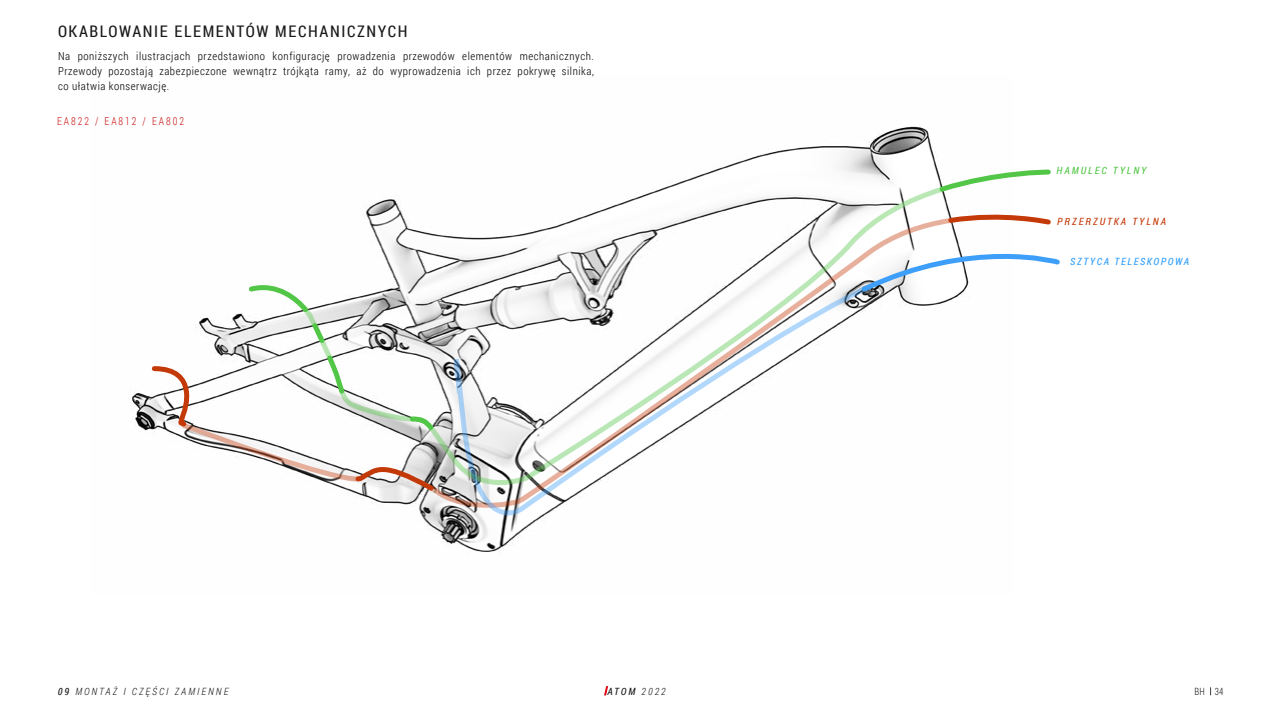
<style>
.page{position:relative;width:1280px;height:720px;background:#fff}
.page>*{position:absolute;margin:0;border:0;box-sizing:border-box;transform-origin:0 0}
.t1{font:16px "Roboto Condensed";letter-spacing:.1em;color:#1a1a1a}
.t2{font:300 11px/15px "Roboto Condensed";letter-spacing:.05em;color:#000;text-align:justify}
.t3{font:300 11px "Roboto Condensed";letter-spacing:.2em;color:#cd1719;scale:.9 1}
.t4{font:italic 300 10px "Roboto Condensed";letter-spacing:.2em;color:#1a1a1a}
.t5{font:italic 10px "Roboto Condensed";letter-spacing:.17em;color:#2e9dfc}
.t6{font:italic 10px "Roboto Condensed";letter-spacing:.2em;color:#c43908}
.t7{font:italic 10px "Roboto Condensed";letter-spacing:.2em;color:#52c646}
.t8{font:italic 10px "Roboto Condensed";color:#1a1a1a}
.t9{font:300 10px "Roboto Condensed";color:#1a1a1a;scale:.9 1}
.s1{font-weight:400}
.s2{font-weight:300}
</style>
<div class="page">
<svg style="left:604px;top:686px;width:4px;height:9px"></svg>
<img style="left:130px;top:124px;width:840px;height:430px">
<svg style="left:936px;top:167px;width:115px;height:28px"></svg>
<svg style="left:424px;top:183px;width:524px;height:32px"></svg>
<svg style="left:945px;top:212px;width:106px;height:15px"></svg>
<svg style="left:424px;top:215px;width:533px;height:294px"></svg>
<svg style="left:149px;top:283px;width:289px;height:212px"></svg>
<svg style="left:858px;top:238px;width:202px;height:58px"></svg>
<svg style="left:445px;top:282px;width:426px;height:234px"></svg>
<h1 class="t1" style="left:58px;top:20px;width:351px">OKABLOWANIE ELEMENTÓW MECHANICZNYCH</h1>
<p class="t2" style="left:58px;top:48px;width:537px">Na poniższych ilustracjach przedstawiono konfigurację prowadzenia przewodów elementów mechanicznych.<br>Przewody pozostają zabezpieczone wewnątrz trójkąta ramy, aż do wyprowadzenia ich przez pokrywę silnika, co ułatwia konserwację.</p>
<p class="t3" style="left:57px;top:113px;width:143px">EA822 / EA812 / EA802</p>
<p class="t7" style="left:1057px;top:164px;width:91px">HAMULEC TYLNY</p>
<p class="t6" style="left:1057px;top:214px;width:110px">PRZERZUTKA TYLNA</p>
<p class="t5" style="left:1070px;top:255px;width:121px">SZTYCA TELESKOPOWA</p>
<p class="t4" style="left:58px;top:684px;width:172px"><span class="s1">09</span> MONTAŻ I CZĘŚCI ZAMIENNE</p>
<p class="t8" style="left:608px;top:685px;width:60px">ATOM <span class="s2">2022</span></p>
<p class="t9" style="left:1195px;top:685px;width:33px">BH 34</p>
</div>
